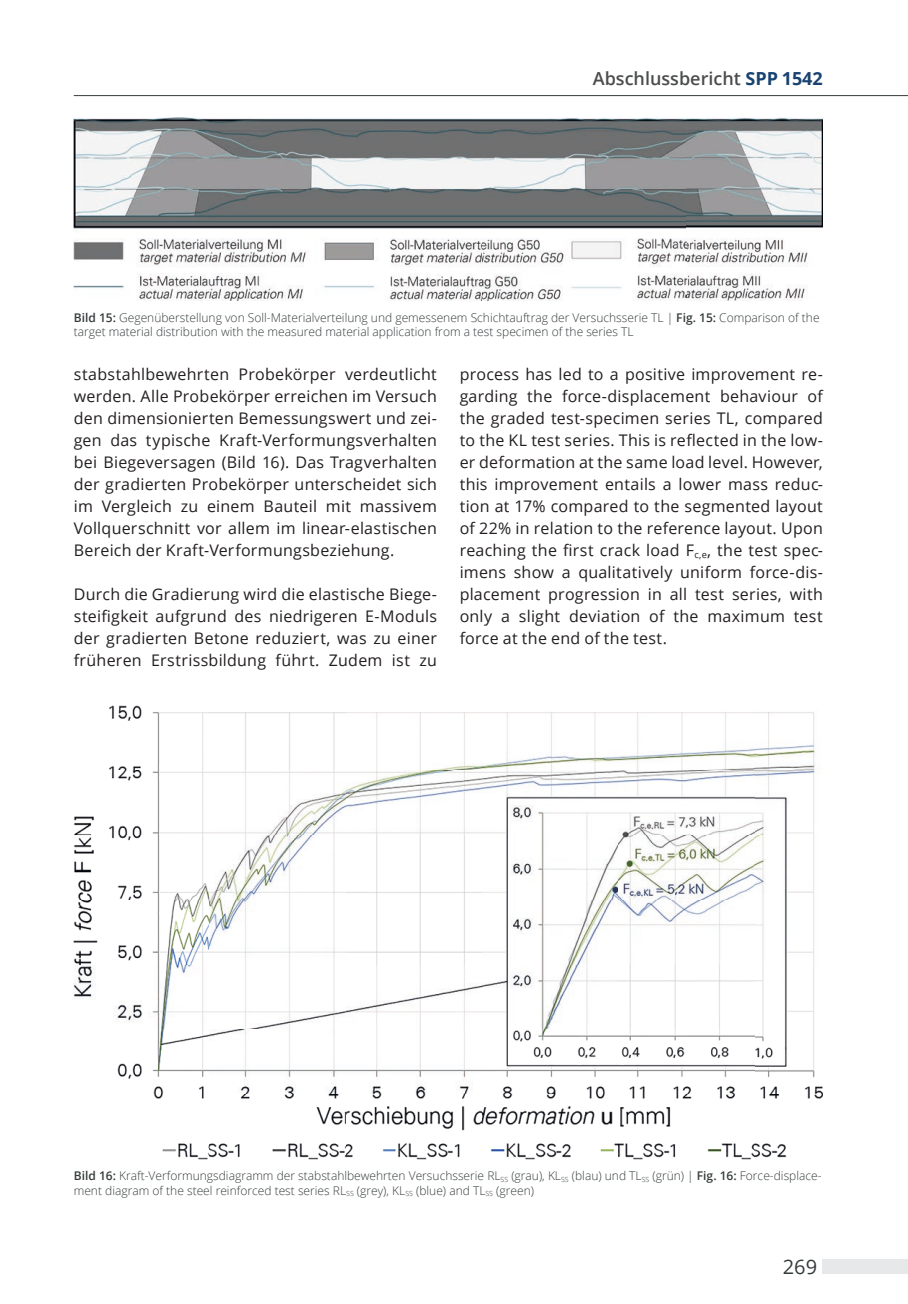
<style>
.page{position:relative;width:908px;height:1304px;background:#fff}
.page>*{position:absolute;margin:0;border:0;box-sizing:border-box;transform-origin:0 0}
.t1{font:20px "Open Sans Regular 2";color:#353b3c}
.t2{font:600 18px "Open Sans";color:#4b4c4d}
.t3{font:16px/22px "Open Sans Regular 2";letter-spacing:.015em;color:#231f20;text-align:justify}
.t4{font:16px "Open Sans";letter-spacing:.015em;color:#231f20}
.t5{font:12px/14.4px "Open Sans Light 2";color:#353b3c}
.s1{font-weight:700;color:#18426f}
.s2{font-family:"Open Sans";font-weight:600}
.s3{font-family:"Open Sans Regular 2"}
</style>
<div class="page">
<div style="left:822px;top:1259px;width:85px;height:15px;background:#e6e8ea"></div>
<hr style="left:74px;top:95px;width:833px;height:1px;background:#353b3c">
<img style="left:74px;top:117px;width:748px;height:183px">
<img style="left:74px;top:706px;width:748px;height:453px">
<p class="t2" style="left:592px;top:66px;width:231px">Abschlussbericht <span class="s1">SPP 1542</span></p>
<p class="t5" style="left:74px;top:310px;width:747px"><span class="s2">Bild 15:</span> Gegenüberstellung von Soll-Materialverteilung und gemessenem Schichtauftrag der Versuchsserie TL | <span class="s2">Fig. 15:</span> Comparison of the target material distribution with the measured material application from a test specimen of the series TL</p>
<p class="t3" style="left:74px;top:363px;width:364px">stabstahlbewehrten Probekörper verdeutlicht werden. Alle Probekörper erreichen im Versuch den dimensionierten Bemessungswert und zei&shy;gen das typische Kraft-Verformungsverhalten bei Biegeversagen (Bild 16). Das Tragverhalten der gradierten Probekörper unterscheidet sich im Vergleich zu einem Bauteil mit massivem Vollquerschnitt vor allem im linear-elastischen Bereich der Kraft-Verformungsbeziehung.</p>
<p class="t3" style="left:74px;top:583px;width:364px">Durch die Gradierung wird die elastische Biege-</p>
<p class="t4" style="left:74px;top:605px;width:364px">steifigkeit aufgrund des niedrigeren E-Moduls</p>
<p class="t3" style="left:74px;top:627px;width:364px">der gradierten Betone reduziert, was zu einer früheren Erstrissbildung führt. Zudem ist zu</p>
<p class="t3" style="left:459px;top:363px;width:364px">process has led to a positive improvement re&shy;garding the force-displacement behaviour of the graded test-specimen series TL, compared</p>
<p class="t4" style="left:459px;top:429px;width:364px">to the KL test series. This is reflected in the low-</p>
<p class="t3" style="left:459px;top:451px;width:364px">er deformation at the same load level. However, this improvement entails a lower mass reduc&shy;tion at 17% compared to the segmented layout of 22% in relation to the reference layout. Upon</p>
<p class="t4" style="left:459px;top:539px;width:364px">reaching the first crack load F<sub>c,e</sub><span class="s3">, the test spec-</span></p>
<p class="t3" style="left:459px;top:561px;width:364px">imens show a qualitatively uniform force-dis&shy;placement progression in all test series, with only a slight deviation of the maximum test force at the end of the test.</p>
<p class="t5" style="left:74px;top:1168px;width:749px"><span class="s2">Bild 16:</span> Kraft-Verformungsdiagramm der stabstahlbewehrten Versuchsserie RL<sub>SS</sub> (grau), KL<sub>SS</sub> (blau) und TL<sub>SS</sub> (grün) | <span class="s2">Fig. 16:</span> Force-displace&shy;ment diagram of the steel reinforced test series RL<sub>SS</sub> (grey), KL<sub>SS</sub> (blue) and TL<sub>SS</sub> (green)</p>
<p class="t1" style="left:782px;top:1253px;width:36px">269</p>
</div>
